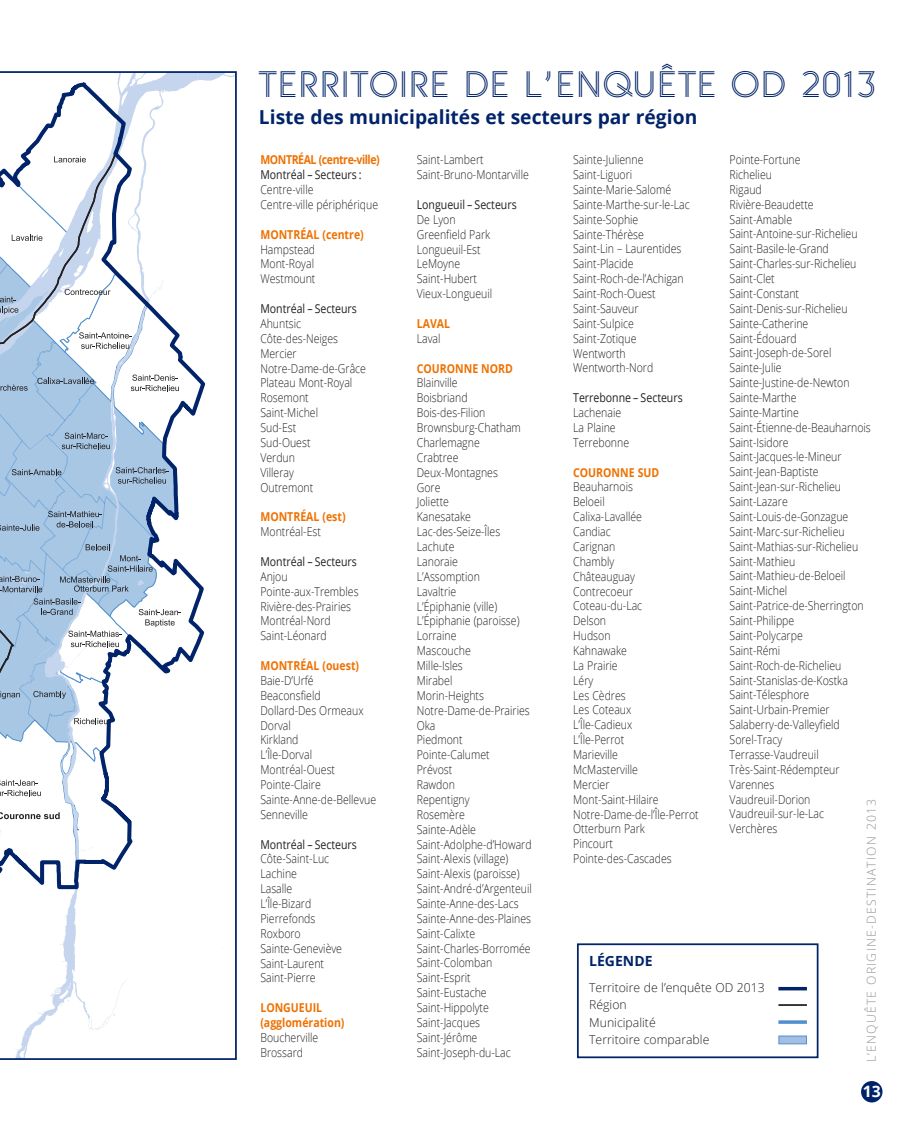
<style>
.page{position:relative;width:914px;height:1134px;background:#fff}
.page>*{position:absolute;margin:0;border:0;box-sizing:border-box;transform-origin:0 0}
.t1{font:36.75px "Kylie 4 F";letter-spacing:.02em;color:#002369}
.t2{font:700 19.25px "Open Sans";color:#002369}
.t3{font:700 15.75px "Open Sans";color:#fff}
.t4{font:700 14px "Open Sans";color:#002369}
.t5{font:300 12.25px/14.9px "Open Sans";color:#231f20;scale:.86 1}
.t6{font:12.25px "Open Sans";color:#231f20;scale:.86 1}
.t7{font:700 12.25px/15px "Open Sans";color:#ef7100;scale:.86 1}
.t8{font:300 12.25px/17.5px "Open Sans";color:#231f20}
.t9{font:300 12.25px "Open Sans";letter-spacing:.1em;color:#939598}
.t10{font:700 12.25px "Open Sans";letter-spacing:-.04em;color:#ef7100;scale:.86 1}
</style>
<div class="page">
<div style="left:861px;top:1081px;width:21px;height:21px;background:#002369;border-radius:50%"></div>
<svg style="left:0;top:71px;width:237px;height:989px"></svg>
<div style="left:577px;top:943px;width:241px;height:115px;border:2px solid #002369"></div>
<hr style="left:778px;top:987px;width:29px;height:3px;background:#002369">
<hr style="left:778px;top:1004px;width:29px;height:2px;background:#231f20">
<svg style="left:778px;top:1020px;width:29px;height:4px"></svg>
<div style="left:778px;top:1036px;width:29px;height:8px;background:#a4bee3;border:1px solid #5090cc"></div>
<h1 class="t1" style="left:259px;top:59px;width:618px">TERRITOIRE DE L’ENQUÊTE OD 2013</h1>
<h2 class="t2" style="left:259px;top:103px;width:440px">Liste des municipalités et secteurs par région</h2>
<p class="t10" style="left:260px;top:151px;width:140px">MONTRÉAL (centre-ville)</p>
<p class="t6" style="left:260px;top:166px;width:119px">Montréal – Secteurs :</p>
<p class="t5" style="left:260px;top:182px;width:138px">Centre-ville<br>Centre-ville périphérique</p>
<p class="t7" style="left:260px;top:226px;width:122px">MONTRÉAL (centre)</p>
<p class="t5" style="left:260px;top:241px;width:66px;text-align:justify">Hampstead Mont-Royal Westmount</p>
<p class="t6" style="left:260px;top:300px;width:114px">Montréal – Secteurs</p>
<p class="t5" style="left:260px;top:316px;width:124px">Ahuntsic<br>Côte-des-Neiges<br>Mercier<br>Notre-Dame-de-Grâce<br>Plateau Mont-Royal<br>Rosemont<br>Saint-Michel<br>Sud-Est<br>Sud-Ouest<br>Verdun<br>Villeray<br>Outremont</p>
<p class="t7" style="left:260px;top:509px;width:101px">MONTRÉAL (est)</p>
<p class="t5" style="left:260px;top:524px;width:72px">Montréal-Est</p>
<p class="t6" style="left:260px;top:553px;width:114px">Montréal – Secteurs</p>
<p class="t5" style="left:260px;top:569px;width:116px">Anjou<br>Pointe-aux-Trembles<br>Rivière-des-Prairies<br>Montréal-Nord<br>Saint-Léonard</p>
<p class="t7" style="left:260px;top:658px;width:116px">MONTRÉAL (ouest)</p>
<p class="t5" style="left:260px;top:673px;width:136px">Baie-D’Urfé<br>Beaconsfield<br>Dollard-Des Ormeaux<br>Dorval<br>Kirkland<br>L’Île-Dorval<br>Montréal-Ouest<br>Pointe-Claire<br>Sainte-Anne-de-Bellevue<br>Senneville</p>
<p class="t6" style="left:260px;top:836px;width:114px">Montréal – Secteurs</p>
<p class="t5" style="left:260px;top:851px;width:96px">Côte-Saint-Luc<br>Lachine<br>Lasalle<br>L’Île-Bizard<br>Pierrefonds<br>Roxboro<br>Sainte-Geneviève<br>Saint-Laurent<br>Saint-Pierre</p>
<p class="t7" style="left:260px;top:1000px;width:99px">LONGUEUIL (agglomération)</p>
<p class="t5" style="left:260px;top:1030px;width:69px">Boucherville<br>Brossard</p>
<p class="t5" style="left:417px;top:152px;width:132px">Saint-Lambert<br>Saint-Bruno-Montarville</p>
<p class="t6" style="left:417px;top:196px;width:118px">Longueuil – Secteurs</p>
<p class="t5" style="left:417px;top:212px;width:89px">De Lyon<br>Greenfield Park<br>Longueuil-Est<br>LeMoyne<br>Saint-Hubert<br>Vieux-Longueuil</p>
<p class="t7" style="left:417px;top:316px;width:40px">LAVAL</p>
<p class="t5" style="left:417px;top:331px;width:29px">Laval</p>
<p class="t7" style="left:417px;top:360px;width:113px">COURONNE NORD</p>
<p class="t5" style="left:417px;top:375px;width:135px">Blainville<br>Boisbriand<br>Bois-des-Filion<br>Brownsburg-Chatham<br>Charlemagne<br>Crabtree<br>Deux-Montagnes<br>Gore<br>Joliette<br>Kanesatake<br>Lac-des-Seize-Îles<br>Lachute<br>Lanoraie<br>L’Assomption<br>Lavaltrie<br>L’Épiphanie (ville)<br>L’Épiphanie (paroisse)<br>Lorraine<br>Mascouche<br>Mille-Isles<br>Mirabel<br>Morin-Heights<br>Notre-Dame-de-Prairies<br>Oka<br>Piedmont<br>Pointe-Calumet<br>Prévost<br>Rawdon<br>Repentigny<br>Rosemère<br>Sainte-Adèle<br>Saint-Adolphe-d’Howard<br>Saint-Alexis (village)<br>Saint-Alexis (paroisse)<br>Saint-André-d’Argenteuil<br>Sainte-Anne-des-Lacs<br>Sainte-Anne-des-Plaines<br>Saint-Calixte<br>Saint-Charles-Borromée<br>Saint-Colomban<br>Saint-Esprit<br>Saint-Eustache<br>Saint-Hippolyte<br>Saint-Jacques<br>Saint-Jérôme<br>Saint-Joseph-du-Lac</p>
<p class="t5" style="left:573px;top:152px;width:137px">Sainte-Julienne<br>Saint-Liguori<br>Sainte-Marie-Salomé<br>Sainte-Marthe-sur-le-Lac<br>Sainte-Sophie<br>Sainte-Thérèse<br>Saint-Lin – Laurentides<br>Saint-Placide<br>Saint-Roch-de-l’Achigan<br>Saint-Roch-Ouest<br>Saint-Sauveur<br>Saint-Sulpice<br>Saint-Zotique<br>Wentworth<br>Wentworth-Nord</p>
<p class="t6" style="left:573px;top:389px;width:129px">Terrebonne – Secteurs</p>
<p class="t5" style="left:573px;top:405px;width:67px">Lachenaie<br>La Plaine<br>Terrebonne</p>
<p class="t7" style="left:573px;top:464px;width:102px">COURONNE SUD</p>
<p class="t5" style="left:573px;top:479px;width:147px">Beauharnois<br>Beloeil<br>Calixa-Lavallée<br>Candiac<br>Carignan<br>Chambly<br>Châteauguay<br>Contrecoeur<br>Coteau-du-Lac<br>Delson<br>Hudson<br>Kahnawake<br>La Prairie<br>Léry<br>Les Cèdres<br>Les Coteaux<br>L’Île-Cadieux<br>L’Île-Perrot<br>Marieville<br>McMasterville<br>Mercier<br>Mont-Saint-Hilaire<br>Notre-Dame-de-l’Île-Perrot<br>Otterburn Park<br>Pincourt<br>Pointe-des-Cascades</p>
<p class="t5" style="left:729px;top:152px;width:166px">Pointe-Fortune<br>Richelieu<br>Rigaud<br>Rivière-Beaudette<br>Saint-Amable<br>Saint-Antoine-sur-Richelieu<br>Saint-Basile-le-Grand<br>Saint-Charles-sur-Richelieu<br>Saint-Clet<br>Saint-Constant<br>Saint-Denis-sur-Richelieu<br>Sainte-Catherine<br>Saint-Édouard<br>Saint-Joseph-de-Sorel<br>Sainte-Julie<br>Sainte-Justine-de-Newton<br>Sainte-Marthe<br>Sainte-Martine<br>Saint-Étienne-de-Beauharnois<br>Saint-Isidore<br>Saint-Jacques-le-Mineur<br>Saint-Jean-Baptiste<br>Saint-Jean-sur-Richelieu<br>Saint-Lazare<br>Saint-Louis-de-Gonzague<br>Saint-Marc-sur-Richelieu<br>Saint-Mathias-sur-Richelieu<br>Saint-Mathieu<br>Saint-Mathieu-de-Beloeil<br>Saint-Michel<br>Saint-Patrice-de-Sherrington<br>Saint-Philippe<br>Saint-Polycarpe<br>Saint-Rémi<br>Saint-Roch-de-Richelieu<br>Saint-Stanislas-de-Kostka<br>Saint-Télesphore<br>Saint-Urbain-Premier<br>Salaberry-de-Valleyfield<br>Sorel-Tracy<br>Terrasse-Vaudreuil<br>Très-Saint-Rédempteur<br>Varennes<br>Vaudreuil-Dorion<br>Vaudreuil-sur-le-Lac<br>Verchères</p>
<p class="t9" style="left:863px;top:1062px;width:265px;rotate:-90deg">L’ENQUÊTE ORIGINE-DESTINATION 2013</p>
<p class="t3" style="left:862px;top:1080px;width:19px">13</p>
<p class="t4" style="left:589px;top:951px;width:65px">LÉGENDE</p>
<p class="t8" style="left:589px;top:978px;width:177px">Territoire de l’enquête OD 2013<br>Région<br>Municipalité<br>Territoire comparable</p>
</div>
